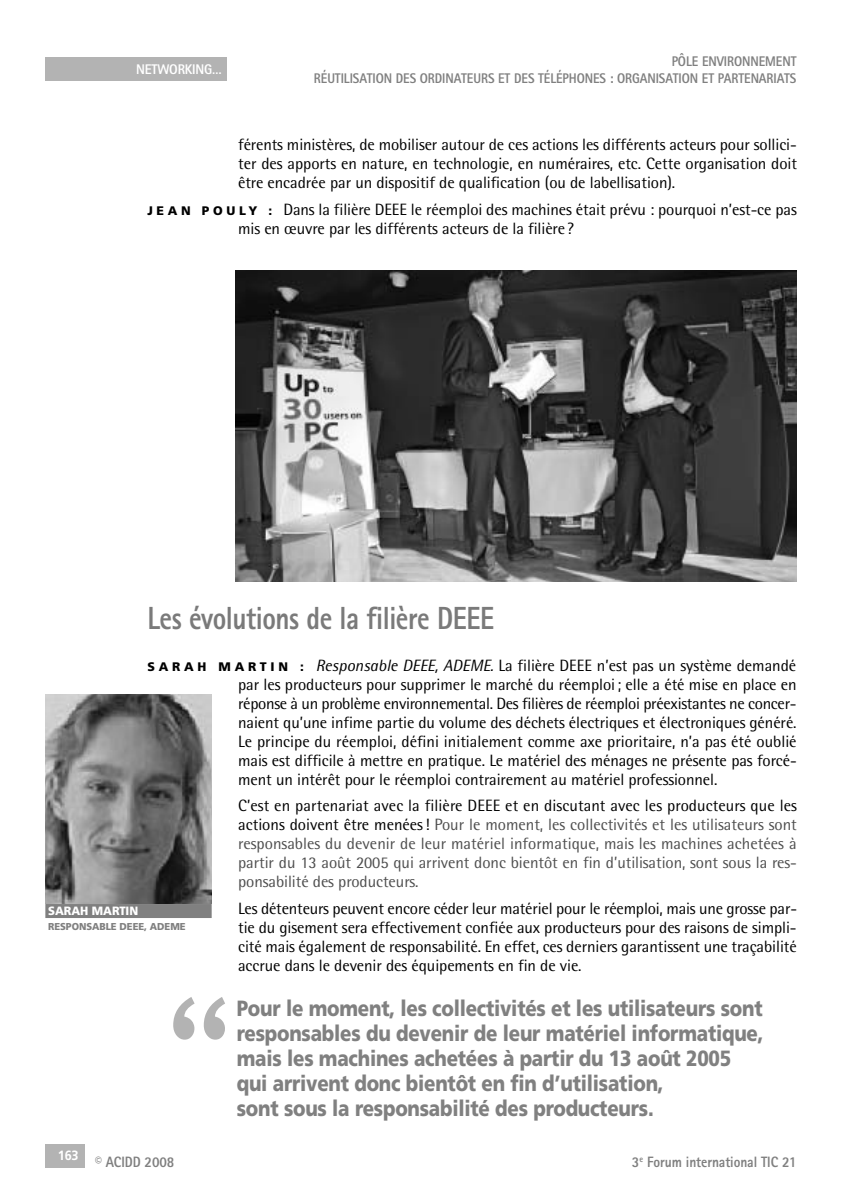
<style>
.page{position:relative;width:842px;height:1191px;background:#fff}
.page>*{position:absolute;margin:0;border:0;box-sizing:border-box;transform-origin:0 0}
.t1{font:190px "Andale Mono";color:#b3b3b3;scale:.9 1}
.t2{font:800 32px "Rotis Sans Serif";letter-spacing:-.015em;color:#7a7a7a;scale:.85 1}
.t3{font:900 22px/25px "Frutiger";letter-spacing:-.01em;color:#808080;scale:.85 1}
.t4{font:16.4px/19px "Rotis Semi Sans";letter-spacing:-.005em;color:#000;text-align:justify}
.t5{font:16.4px/19px "Rotis Semi Sans";letter-spacing:-.005em;color:#4e4e4e;text-align:justify}
.t6{font:800 15px "Rotis Sans Serif";letter-spacing:-.005em;color:#808080;scale:.9 1}
.t7{font:800 14px/16.8px "Rotis Sans Serif";letter-spacing:-.005em;color:#808080;text-align:right;scale:.9 1}
.t8{font:800 14px "Rotis Sans Serif";letter-spacing:-.015em;color:#fff;scale:.95 1}
.t9{font:900 12px "Frutiger";letter-spacing:-.005em;color:#fff;scale:.95 1}
.t10{font:900 10px "Frutiger";letter-spacing:-.005em;color:#808080;scale:.95 1}
.s1{font-family:"Frutiger";font-weight:900;font-size:12.4px}
.s2{font-style:italic}
.s3{color:#000}
</style>
<div class="page">
<div style="left:45px;top:1143px;width:39px;height:24px;background:#b3b3b3"></div>
<div style="left:45px;top:58px;width:182px;height:23px;background:#b3b3b3"></div>
<img style="left:45px;top:694px;width:167px;height:210px">
<div style="left:45px;top:904px;width:167px;height:14px;background:#808080"></div>
<img style="left:235px;top:270px;width:562px;height:312px">
<p class="t8" style="left:136px;top:65px;width:91px">NETWORKING…</p>
<p class="t7" style="left:314px;top:55px;width:538px">PÔLE ENVIRONNEMENT<br>RÉUTILISATION DES ORDINATEURS ET DES TÉLÉPHONES : ORGANISATION ET PARTENARIATS</p>
<p class="t4" style="left:238px;top:137px;width:560px">férents ministères, de mobiliser autour de ces actions les différents acteurs pour sollici&shy;ter des apports en nature, en technologie, en numéraires, etc. Cette organisation doit être encadrée par un dispositif de qualification (ou de labellisation).</p>
<p class="t4" style="left:238px;top:201px;width:560px;text-indent:-91px"><span class="s1">J E A N P O U L Y :</span> Dans la filière DEEE le réemploi des machines était prévu : pourquoi n’est-ce pas mis en œuvre par les différents acteurs de la filière?</p>
<h2 class="t2" style="left:147px;top:607px;width:409px">Les évolutions de la filière DEEE</h2>
<p class="t4" style="left:238px;top:657px;width:560px;text-indent:-91px"><span class="s1">S A R A H M A R T I N :</span> <span class="s2">Responsable DEEE, ADEME.</span> La filière DEEE n’est pas un système demandé par les producteurs pour supprimer le marché du réemploi; elle a été mise en place en réponse à un problème environnemental. Des filières de réemploi préexistantes ne concer&shy;naient qu’une infime partie du volume des déchets électriques et électroniques généré.<br>Le principe du réemploi, défini initialement comme axe prioritaire, n’a pas été oublié mais est difficile à mettre en pratique. Le matériel des ménages ne présente pas forcé&shy;ment un intérêt pour le réemploi contrairement au matériel professionnel.</p>
<p class="t5" style="left:238px;top:798px;width:560px"><span class="s3">C’est en partenariat avec la filière DEEE et en discutant avec les producteurs que les actions doivent être menées!</span> Pour le moment, les collectivités et les utilisateurs sont responsables du devenir de leur matériel informatique, mais les machines achetées à partir du 13 août 2005 qui arrivent donc bientôt en fin d’utilisation, sont sous la res&shy;ponsabilité des producteurs.</p>
<p class="t4" style="left:238px;top:900px;width:560px">Les détenteurs peuvent encore céder leur matériel pour le réemploi, mais une grosse par&shy;tie du gisement sera effectivement confiée aux producteurs pour des raisons de simpli&shy;cité mais également de responsabilité. En effet, ces derniers garantissent une traçabilité accrue dans le devenir des équipements en fin de vie.</p>
<p class="t9" style="left:48px;top:905px;width:96px">SARAH MARTIN</p>
<p class="t10" style="left:48px;top:922px;width:146px">RESPONSABLE DEEE, ADEME</p>
<h1 class="t1" style="left:149px;top:953px;width:115px">“</h1>
<h3 class="t3" style="left:237px;top:997px;width:621px">Pour le moment, les collectivités et les utilisateurs sont responsables du devenir de leur matériel informatique, mais les machines achetées à partir du 13 août 2005 qui arrivent donc bientôt en fin d’utilisation,</h3>
<h3 class="t3" style="left:237px;top:1097px;width:492px">sont sous la responsabilité des producteurs.</h3>
<p class="t6" style="left:58px;top:1156px;width:131px"><sup>163</sup> © ACIDD 2008</p>
<p class="t6" style="left:632px;top:1156px;width:184px">3<sup>e</sup> Forum international TIC 21</p>
</div>
